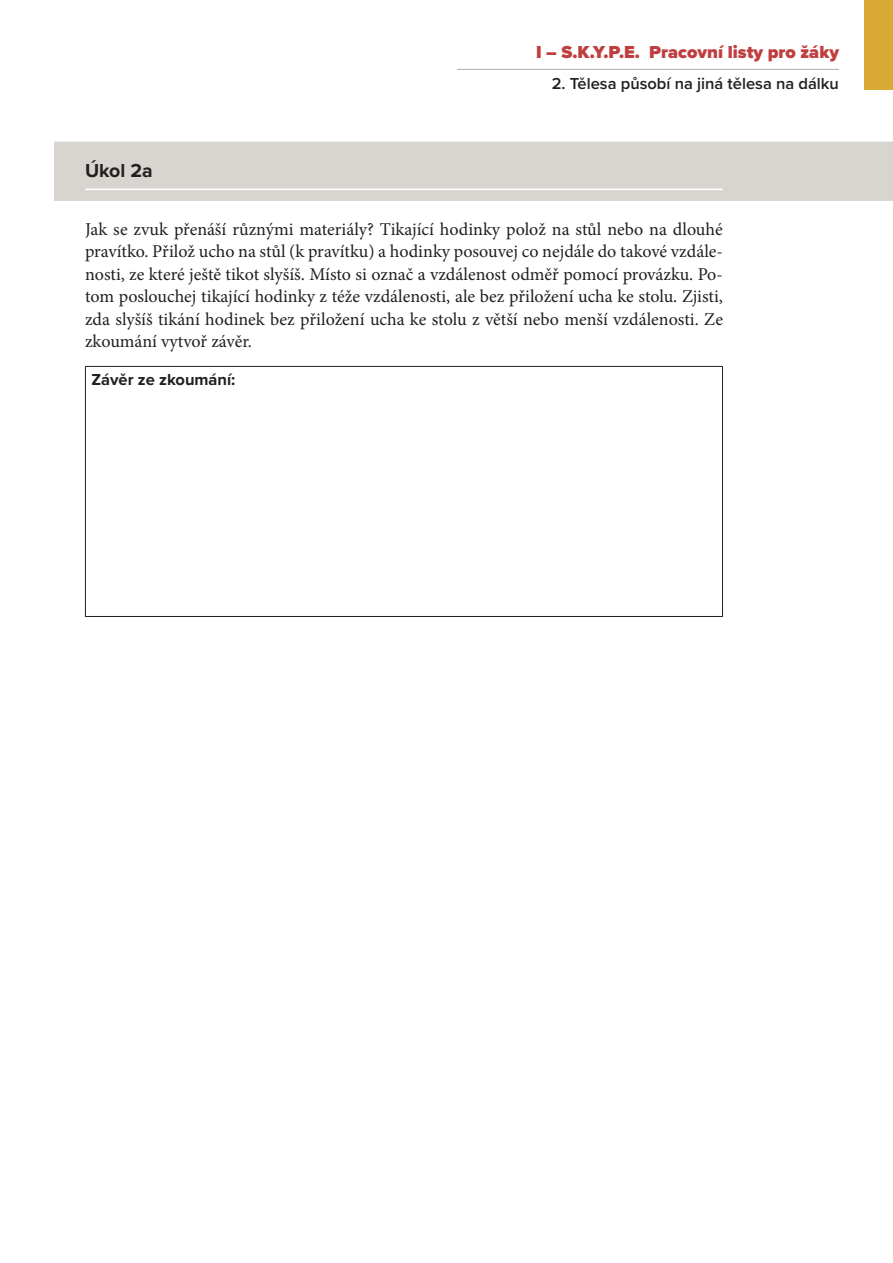
<style>
.page{position:relative;width:893px;height:1263px;background:#fff}
.page>*{position:absolute;margin:0;border:0;box-sizing:border-box;transform-origin:0 0}
.t1{font:700 19.5px "Proxima Nova";color:#231f20}
.t2{font:18px/22.5px "Minion Pro";color:#231f20;text-align:justify}
.t3{font:900 18px "Proxima Nova";color:#c03e3f}
.t4{font:600 16.5px "Proxima Nova";color:#231f20}
.t5{font:700 16.5px "Proxima Nova";color:#231f20}
</style>
<div class="page">
<hr style="left:457px;top:69px;width:382px;height:1px;background:#b1ada7">
<div style="left:864px;top:0;width:29px;height:89px;background:#d8a935"></div>
<div style="left:54px;top:142px;width:839px;height:59px;background:#d8d4d0"></div>
<hr style="left:85px;top:189px;width:638px;height:1px;background:#fff">
<hr style="left:85px;top:366px;width:638px;height:1px;background:#231f20">
<hr style="left:85px;top:367px;width:1px;height:249px;background:#231f20">
<hr style="left:722px;top:367px;width:1px;height:249px;background:#231f20">
<hr style="left:85px;top:616px;width:638px;height:1px;background:#231f20">
<p class="t1" style="left:85px;top:156px;width:69px">Úkol 2a</p>
<p class="t3" style="left:536px;top:38px;width:304px">I – S.K.Y.P.E. Pracovní listy pro žáky</p>
<p class="t4" style="left:552px;top:71px;width:289px">2. Tělesa působí na jiná tělesa na dálku</p>
<p class="t2" style="left:85px;top:218px;width:639px">Jak se zvuk přenáší různými materiály? Tikající hodinky polož na stůl nebo na dlouhé pravítko. Přilož ucho na stůl (k pravítku) a hodinky posouvej co nejdále do takové vzdále&shy;nosti, ze které ještě tikot slyšíš. Místo si označ a vzdálenost odměř pomocí provázku. Po&shy;tom poslouchej tikající hodinky z téže vzdálenosti, ale bez přiložení ucha ke stolu. Zjisti, zda slyšíš tikání hodinek bez přiložení ucha ke stolu z větší nebo menší vzdálenosti. Ze zkoumání vytvoř závěr.</p>
<p class="t5" style="left:91px;top:368px;width:146px">Závěr ze zkoumání:</p>
</div>
